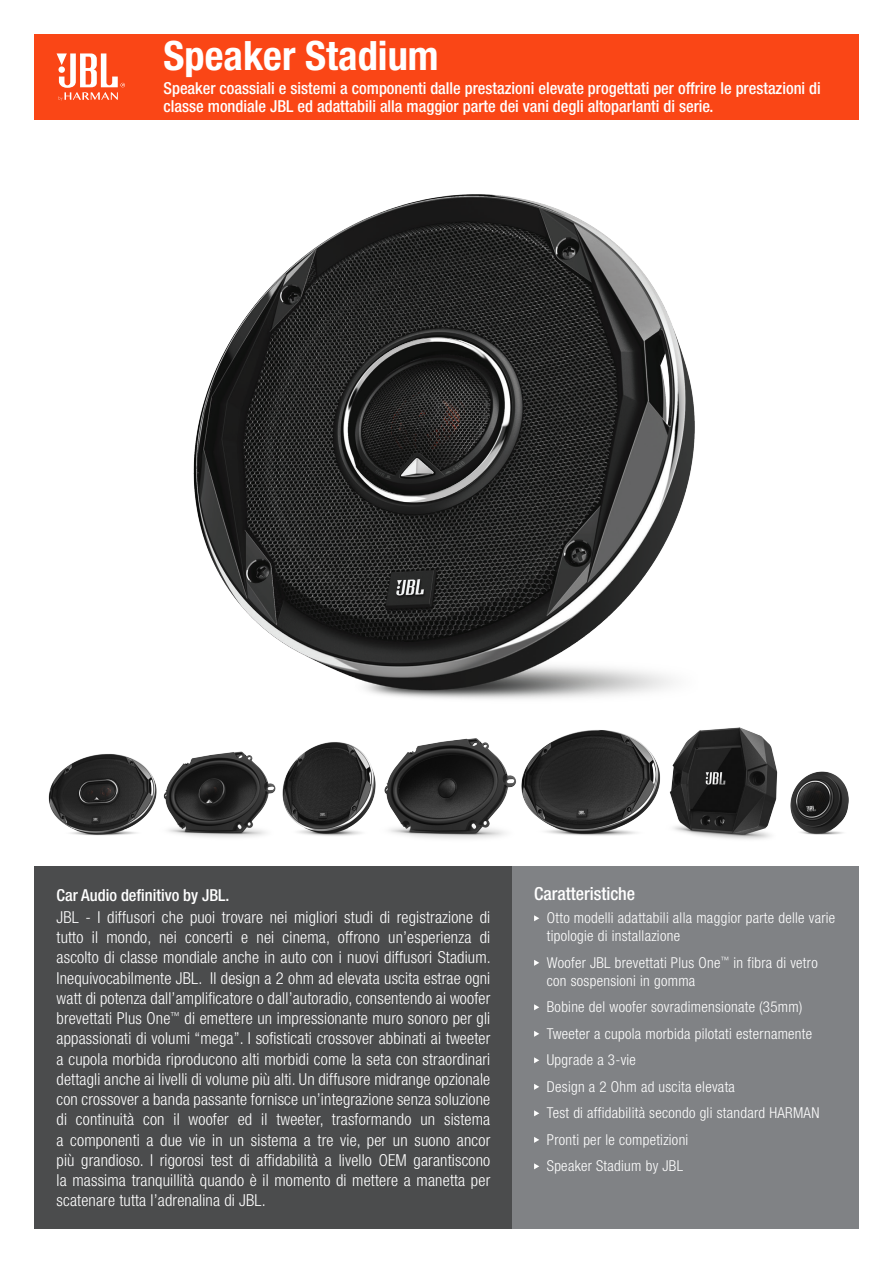
<style>
.page{position:relative;width:893px;height:1263px;background:#fff}
.page>*{position:absolute;margin:0;border:0;box-sizing:border-box;transform-origin:0 0}
.t1{font:700 condensed 40.5px "Helvetica Neue LT Pro";color:#fff}
.t2{font:500 condensed 18px "Helvetica Neue LT Pro";color:#fff}
.t3{font:300 condensed 16.5px/20.2px "Helvetica Neue LT Pro";letter-spacing:.01em;color:#fff;text-align:justify}
.t4{font:500 condensed 16.5px/18px "Helvetica Neue LT Pro";color:#fff}
.t5{font:300 condensed 15px/18px "Helvetica Neue LT Pro";letter-spacing:.02em;color:#fff}
</style>
<div class="page">
<div style="left:34px;top:34px;width:825px;height:85px;background:#fa4616"></div>
<div style="left:34px;top:866px;width:479px;height:363px;background:#4b4c4d"></div>
<div style="left:513px;top:866px;width:346px;height:363px;background:#808285"></div>
<svg style="left:534px;top:915px;width:5px;height:6px"></svg>
<svg style="left:534px;top:960px;width:5px;height:6px"></svg>
<svg style="left:534px;top:1004px;width:5px;height:6px"></svg>
<svg style="left:534px;top:1031px;width:5px;height:6px"></svg>
<svg style="left:534px;top:1057px;width:5px;height:6px"></svg>
<svg style="left:534px;top:1084px;width:5px;height:6px"></svg>
<svg style="left:534px;top:1110px;width:5px;height:6px"></svg>
<svg style="left:534px;top:1137px;width:5px;height:6px"></svg>
<svg style="left:534px;top:1163px;width:5px;height:6px"></svg>
<svg style="left:57px;top:53px;width:68px;height:48px"></svg>
<img style="left:193px;top:194px;width:502px;height:493px">
<img style="left:48px;top:754px;width:95px;height:82px">
<img style="left:143px;top:751px;width:116px;height:87px">
<img style="left:364px;top:687px;width:129px;height:152px">
<img style="left:259px;top:710px;width:141px;height:129px">
<img style="left:493px;top:681px;width:194px;height:200px">
<img style="left:639px;top:697px;width:132px;height:171px">
<img style="left:765px;top:747px;width:84px;height:105px">
<p class="t1" style="left:163px;top:31px;width:277px">Speaker Stadium</p>
<p class="t4" style="left:163px;top:79px;width:659px">Speaker coassiali e sistemi a componenti dalle prestazioni elevate progettati per offrire le prestazioni di classe mondiale JBL ed adattabili alla maggior parte dei vani degli altoparlanti di serie.</p>
<p class="t4" style="left:57px;top:885px;width:174px">Car Audio definitivo by JBL.</p>
<p class="t3" style="left:57px;top:907px;width:436px">JBL - I diffusori che puoi trovare nei migliori studi di registrazione di tutto il mondo, nei concerti e nei cinema, offrono un’esperienza di ascolto di classe mondiale anche in auto con i nuovi diffusori Stadium.<br>Inequivocabilmente JBL. Il design a 2 ohm ad elevata uscita estrae ogni watt di potenza dall’amplificatore o dall’autoradio, consentendo ai woofer brevettati Plus One<sup>™</sup> di emettere un impressionante muro sonoro per gli appassionati di volumi “mega”. I sofisticati crossover abbinati ai tweeter a cupola morbida riproducono alti morbidi come la seta con straordinari dettagli anche ai livelli di volume più alti. Un diffusore midrange opzionale con crossover a banda passante fornisce un’integrazione senza soluzione di continuità con il woofer ed il tweeter, trasformando un sistema a componenti a due vie in un sistema a tre vie, per un suono ancor più grandioso. I rigorosi test di affidabilità a livello OEM garantiscono la massima tranquillità quando è il momento di mettere a manetta per scatenare tutta l’adrenalina di JBL.</p>
<p class="t2" style="left:534px;top:883px;width:103px">Caratteristiche</p>
<p class="t5" style="left:547px;top:909px;width:290px">Otto modelli adattabili alla maggior parte delle varie tipologie di installazione</p>
<p class="t5" style="left:547px;top:953px;width:272px">Woofer JBL brevettati Plus One<sup>™</sup> in fibra di vetro con sospensioni in gomma</p>
<p class="t5" style="left:547px;top:998px;width:257px">Bobine del woofer sovradimensionate (35mm)</p>
<p class="t5" style="left:547px;top:1024px;width:267px">Tweeter a cupola morbida pilotati esternamente</p>
<p class="t5" style="left:547px;top:1051px;width:91px">Upgrade a 3-vie</p>
<p class="t5" style="left:547px;top:1077px;width:190px">Design a 2 Ohm ad uscita elevata</p>
<p class="t5" style="left:547px;top:1104px;width:274px">Test di affidabilità secondo gli standard HARMAN</p>
<p class="t5" style="left:547px;top:1130px;width:143px">Pronti per le competizioni</p>
<p class="t5" style="left:547px;top:1157px;width:138px">Speaker Stadium by JBL</p>
</div>
